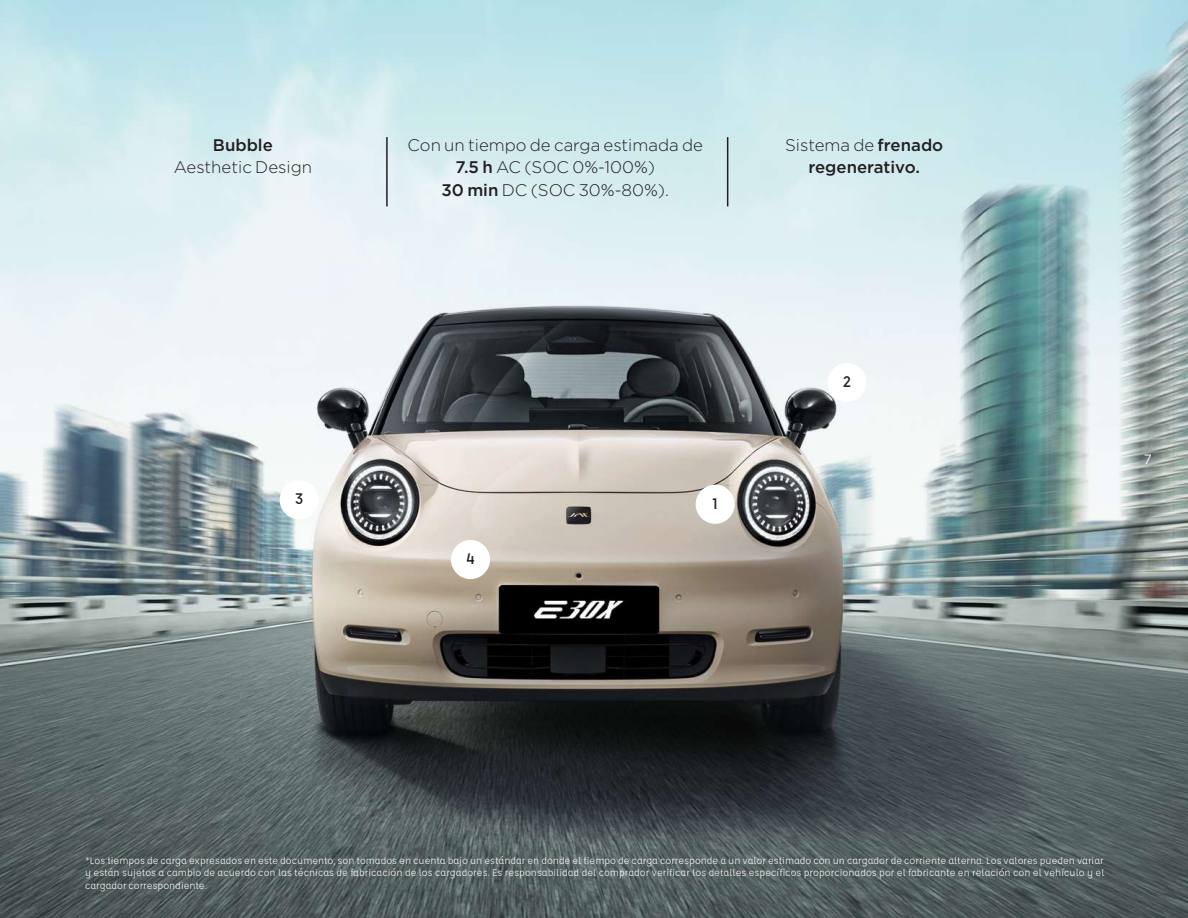
<style>
.page{position:relative;width:1188px;height:918px;background:#fff}
.page>*{position:absolute;margin:0;border:0;box-sizing:border-box;transform-origin:0 0}
.t1{font:300 16.8px/22.5px "Gotham";color:#231f20;text-align:center}
.t2{font:500 16.8px/22.5px "Gotham";color:#231f20;text-align:center}
.t3{font:500 16.8px "Affogato";color:#231f20}
.t4{font:13.5px "Gotham";color:#fff}
.t5{font:10.5px/12.6px "Affogato";color:#fff;text-align:justify}
.s1{font-weight:500}
.s2{font-weight:300}
</style>
<div class="page">
<img style="left:0;top:0;width:1188px;height:918px">
<hr style="left:386px;top:137px;width:2px;height:69px;background:#231f20">
<hr style="left:727px;top:137px;width:1px;height:69px;background:#231f20">
<div style="left:280px;top:480px;width:39px;height:39px;background:#fff;border-radius:50%"></div>
<div style="left:451px;top:540px;width:39px;height:39px;background:#fff;border-radius:50%"></div>
<div style="left:696px;top:485px;width:39px;height:39px;background:#fff;border-radius:50%"></div>
<div style="left:827px;top:363px;width:40px;height:39px;background:#fff;border-radius:50%"></div>
<h1 class="t2" style="left:213px;top:133px;width:62px">Bubble</h1>
<h1 class="t1" style="left:174px;top:155px;width:140px">Aesthetic Design</h1>
<h1 class="t3" style="left:295px;top:488px;width:10px">3</h1>
<h1 class="t1" style="left:408px;top:133px;width:297px">Con un tiempo de carga estimada de<br><span class="s1">7.5 h</span> AC (SOC 0%-100%)<br><span class="s1">30 min</span> DC (SOC 30%-80%).</h1>
<h1 class="t2" style="left:785px;top:133px;width:160px"><span class="s2">Sistema de</span> frenado regenerativo.</h1>
<h1 class="t3" style="left:466px;top:548px;width:10px">4</h1>
<h1 class="t3" style="left:712px;top:493px;width:7px">1</h1>
<h1 class="t3" style="left:843px;top:371px;width:10px">2</h1>
<p class="t4" style="left:1144px;top:451px;width:10px">7</p>
<p class="t5" style="left:85px;top:854px;width:1021px">*Los tiempos de carga expresados en este documento, son tomados en cuenta bajo un estándar en donde el tiempo de carga corresponde a un valor estimado con un cargador de corriente alterna. Los valores pueden variar y están sujetos a cambio de acuerdo con las técnicas de fabricación de los cargadores. Es responsabilidad del comprador verificar los detalles específicos proporcionados por el fabricante en relación con el vehículo y el cargador correspondiente.</p>
</div>
